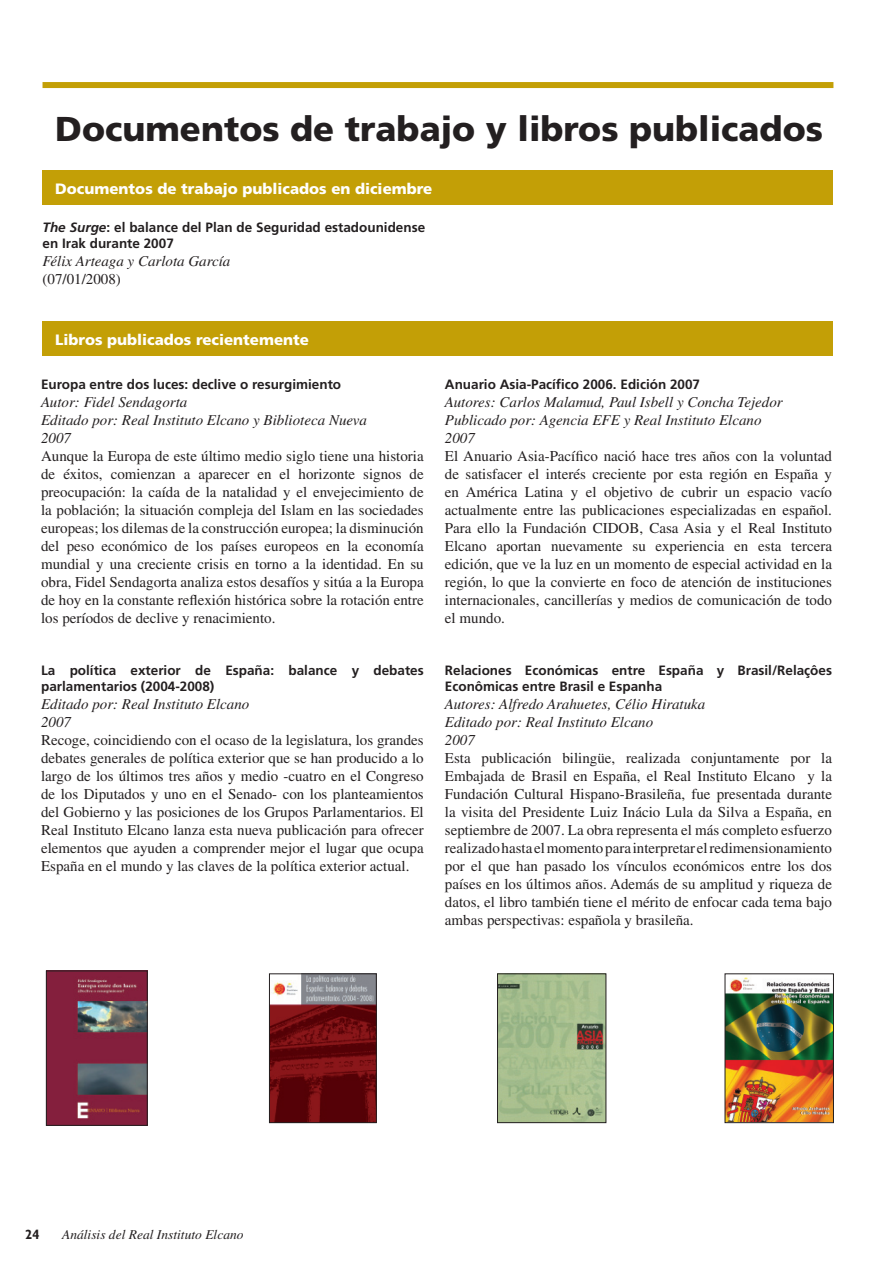
<style>
.page{position:relative;width:893px;height:1263px;background:#fff}
.page>*{position:absolute;margin:0;border:0;box-sizing:border-box;transform-origin:0 0}
.t1{font:900 34.5px "Frutiger LT Std";color:#231f20}
.t2{font:15px/18px "Times LT Std";color:#231f20;text-align:justify}
.t3{font:italic 15px/18px "Times LT Std";color:#231f20}
.t4{font:900 15px "Frutiger LT Std";color:#fff}
.t5{font:700 13.5px/16.2px "Frutiger LT Std";color:#231f20}
.t6{font:italic 13.5px "Times LT Std";color:#231f20}
.s1{font-style:italic}
.s2{font-family:"Gill Sans Std";font-weight:700;font-style:normal;font-stretch:condensed}
</style>
<div class="page">
<div style="left:43px;top:82px;width:790px;height:6px;background:#c39f06"></div>
<div style="left:43px;top:171px;width:790px;height:34px;background:#c39f06"></div>
<div style="left:43px;top:322px;width:790px;height:34px;background:#c39f06"></div>
<img style="left:499px;top:975px;width:105px;height:146px">
<div style="left:497px;top:973px;width:109px;height:150px;border:1px solid #231f20"></div>
<img style="left:727px;top:977px;width:105px;height:144px">
<div style="left:725px;top:973px;width:109px;height:150px;border:1px solid #231f20"></div>
<img style="left:48px;top:972px;width:98px;height:152px">
<div style="left:46px;top:970px;width:102px;height:156px;border:1px solid #231f20"></div>
<img style="left:271px;top:975px;width:104px;height:146px">
<div style="left:269px;top:973px;width:108px;height:150px;border:1px solid #231f20"></div>
<h1 class="t1" style="left:55px;top:114px;width:769px">Documentos de trabajo y libros publicados</h1>
<p class="t4" style="left:55px;top:182px;width:379px">Documentos de trabajo publicados en diciembre</p>
<p class="t5" style="left:43px;top:220px;width:384px"><span class="s1">The Surge</span>: el balance del Plan de Seguridad estadounidense en Irak durante 2007</p>
<p class="t3" style="left:43px;top:254px;width:189px">Félix Arteaga y Carlota García</p>
<p class="t2" style="left:43px;top:272px;width:80px">(07/01/2008)</p>
<p class="t4" style="left:55px;top:333px;width:255px">Libros publicados recientemente</p>
<p class="t5" style="left:41px;top:377px;width:302px">Europa entre dos luces: declive o resurgimiento</p>
<p class="t3" style="left:41px;top:394px;width:327px">Autor: Fidel Sendagorta<br>Editado por: Real Instituto Elcano y Biblioteca Nueva<br>2007</p>
<p class="t2" style="left:41px;top:448px;width:384px">Aunque la Europa de este último medio siglo tiene una historia de éxitos, comienzan a aparecer en el horizonte signos de preocupación: la caída de la natalidad y el envejecimiento de la población; la situación compleja del Islam en las sociedades europeas; los dilemas de la construcción europea; la disminución del peso económico de los países europeos en la economía mundial y una creciente crisis en torno a la identidad. En su obra, Fidel Sendagorta analiza estos desafíos y sitúa a la Europa de hoy en la constante reflexión histórica sobre la rotación entre los períodos de declive y renacimiento.</p>
<p class="t5" style="left:41px;top:663px;width:384px">La política exterior de España: balance y debates parlamentarios (2004-2008)</p>
<p class="t3" style="left:41px;top:697px;width:210px">Editado por: Real Instituto Elcano<br>2007</p>
<p class="t2" style="left:41px;top:733px;width:384px">Recoge, coincidiendo con el ocaso de la legislatura, los grandes debates generales de política exterior que se han producido a lo largo de los últimos tres años y medio -cuatro en el Congreso de los Diputados y uno en el Senado- con los planteamientos del Gobierno y las posiciones de los Grupos Parlamentarios. El Real Instituto Elcano lanza esta nueva publicación para ofrecer elementos que ayuden a comprender mejor el lugar que ocupa España en el mundo y las claves de la política exterior actual.</p>
<p class="t5" style="left:445px;top:377px;width:257px">Anuario Asia-Pacífico 2006. Edición 2007</p>
<p class="t3" style="left:445px;top:394px;width:339px">Autores: Carlos Malamud, Paul Isbell y Concha Tejedor<br>Publicado por: Agencia EFE y Real Instituto Elcano<br>2007</p>
<p class="t2" style="left:445px;top:448px;width:389px">El Anuario Asia-Pacífico nació hace tres años con la voluntad de satisfacer el interés creciente por esta región en España y en América Latina y el objetivo de cubrir un espacio vacío actualmente entre las publicaciones especializadas en español.<br>Para ello la Fundación CIDOB, Casa Asia y el Real Instituto Elcano aportan nuevamente su experiencia en esta tercera edición, que ve la luz en un momento de especial actividad en la región, lo que la convierte en foco de atención de instituciones internacionales, cancillerías y medios de comunicación de todo el mundo.</p>
<p class="t5" style="left:445px;top:663px;width:389px">Relaciones Económicas entre España y Brasil/Relaçôes<br>Econômicas entre Brasil e Espanha</p>
<p class="t3" style="left:445px;top:697px;width:262px">Autores: Alfredo Arahuetes, Célio Hiratuka<br>Editado por: Real Instituto Elcano<br>2007</p>
<p class="t2" style="left:445px;top:751px;width:389px">Esta publicación bilingüe, realizada conjuntamente por la Embajada de Brasil en España, el Real Instituto Elcano y la Fundación Cultural Hispano-Brasileña, fue presentada durante la visita del Presidente Luiz Inácio Lula da Silva a España, en septiembre de 2007. La obra representa el más completo esfuerzo realizado hasta el momento para interpretar el redimensionamiento por el que han pasado los vínculos económicos entre los dos países en los últimos años. Además de su amplitud y riqueza de datos, el libro también tiene el mérito de enfocar cada tema bajo ambas perspectivas: española y brasileña.</p>
<p class="t6" style="left:26px;top:1229px;width:220px"><span class="s2">24</span> Análisis del Real Instituto Elcano</p>
</div>
